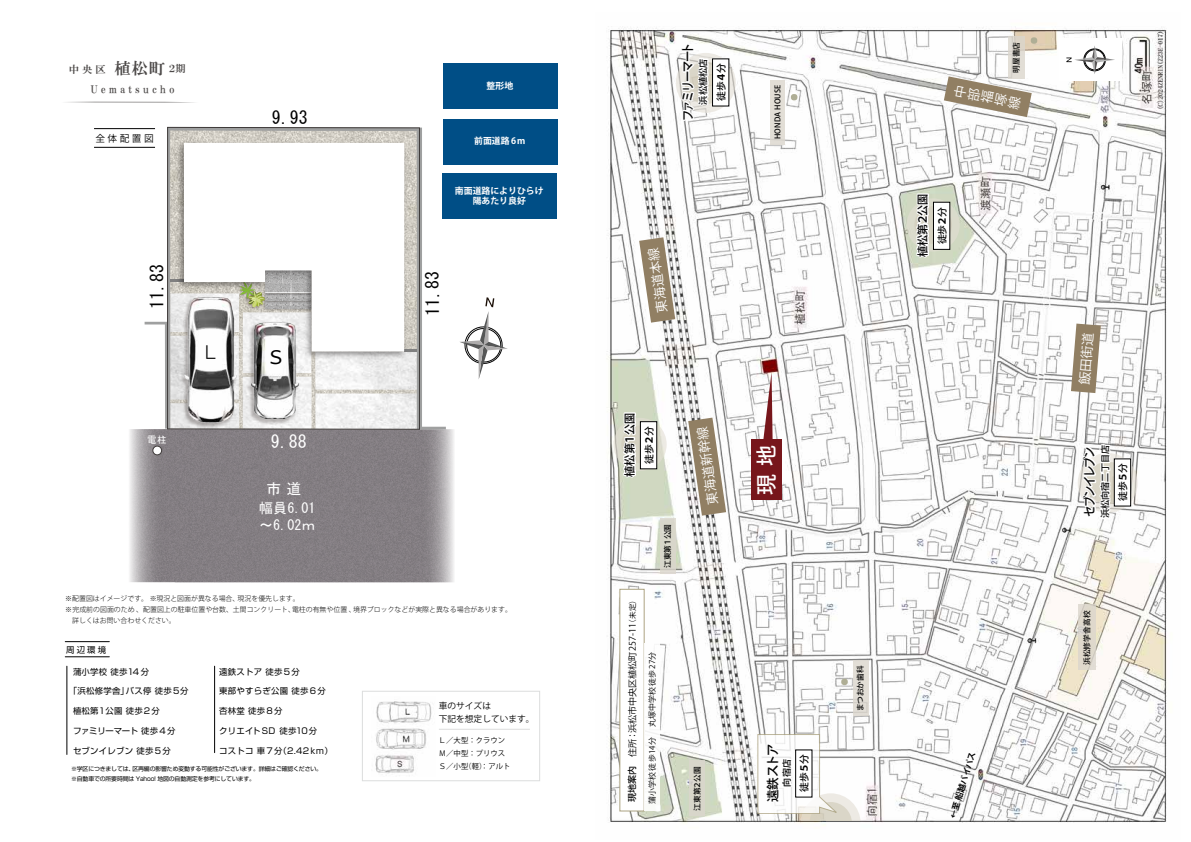
<style>
.page{position:relative;width:1191px;height:842px;background:#fff}
.page>*{position:absolute;margin:0;border:0;box-sizing:border-box;transform-origin:0 0}
.t1{font:25.1px "Koz Go Pr 6 N";color:#000;scale:.94 1}
.t2{font:500 20.9px "Koz Go Pro";color:#fff}
.t3{font:17.8px "MS Gothic";color:#000}
.t4{font:17.8px "MS Gothic";color:#fff}
.t5{font:17.8px "HG Gothic M";color:#000}
.t6{font:16.2px "HGP Mincho E";color:#4c4948}
.t7{font:14.8px "MS Gothic";color:#fff}
.t8{font:14px/16.8px "MS Gothic";color:#fff}
.t9{font:13px/13.7px "Koz Go Pro";color:#fff;text-align:justify}
.t10{font:500 12.5px "Koz Go Pro";letter-spacing:-.12em;color:#000;scale:.9 1}
.t11{font:500 12.5px "Koz Go Pro";letter-spacing:-.12em;color:#000}
.t12{font:500 11.1px "Koz Go Pro";color:#000}
.t13{font:10.4px "HGP Mincho E";letter-spacing:.31em;color:#4c4948}
.t14{font:10.3px "HGP Mincho E";color:#4c4948}
.t15{font:500 9.8px "Koz Go Pro";letter-spacing:-.02em;color:#000}
.t16{font:9.7px "Source Han Sans JP";letter-spacing:.25em;color:#000}
.t17{font:9.4px "MS Gothic";color:#fff}
.t18{font:9px "Koz Go Pr 6 N";color:#000}
.t19{font:500 9px "Koz Go Pro";letter-spacing:.02em;color:#000}
.t20{font:700 8.9px/10.2px "Koz Go Pr 6 N";color:#fff;text-align:center}
.t21{font:8.7px/12.4px "Koz Go Pro";color:#000}
.t22{font:8.4px "Shin Go Pro";letter-spacing:.03em;color:#000}
.t23{font:8.4px "Shin Go Pro";letter-spacing:-.03em;color:#000}
.t24{font:700 8.3px "Koz Go Pr 6 N";color:#000}
.t25{font:7.9px "Koz Go Pro";color:#000}
.t26{font:500 7.6px "Koz Go Pro";letter-spacing:.02em;color:#000}
.t27{font:7.4px/13.4px "Koz Go Pro";color:#000}
.t28{font:300 6.9px/10.9px "Koz Go Pro";color:#000}
.t29{font:5.9px/9.9px "Shin Go Pro";letter-spacing:-.03em;color:#000}
.s1{font-size:10.1px}
.s2{font-weight:700}
.s3{font-family:"Koz Go Pr 6 N"}
.s4{font-family:"Koz Go Pro";font-weight:500}
.s5{font-family:"Koz Go Pro"}
.s6{font-size:7.6px}
</style>
<div class="page">
<hr style="left:65px;top:641px;width:44px;height:1px;background:#000">
<hr style="left:65px;top:657px;width:44px;height:1px;background:#000">
<hr style="left:67px;top:666px;width:1px;height:88px;background:#000">
<hr style="left:94px;top:128px;width:61px;height:1px;background:#000">
<hr style="left:94px;top:147px;width:61px;height:1px;background:#000">
<svg style="left:66px;top:102px;width:129px;height:1px"></svg>
<hr style="left:214px;top:666px;width:1px;height:87px;background:#000">
<div style="left:442px;top:173px;width:114px;height:45px;background:#004e86"></div>
<div style="left:443px;top:63px;width:114px;height:46px;background:#004e86"></div>
<div style="left:443px;top:119px;width:114px;height:45px;background:#004e86"></div>
<img style="left:607px;top:27px;width:560px;height:799px">
<svg style="left:763px;top:372px;width:9px;height:67px"></svg>
<div style="left:750px;top:439px;width:31px;height:61px;background:#77161b"></div>
<svg style="left:1054px;top:27px;width:91px;height:85px"></svg>
<div style="left:620px;top:589px;width:24px;height:222px;background:#fff"></div>
<div style="left:619px;top:589px;width:25px;height:222px;border:1px solid #aca382"></div>
<svg style="left:1008px;top:36px;width:16px;height:40px"></svg>
<div style="left:1030px;top:37px;width:7px;height:7px;background:#afae95;border-radius:3px"></div>
<div style="left:853px;top:660px;width:15px;height:55px;background:#e2ded6"></div>
<div style="left:660px;top:518px;width:15px;height:55px;background:#dbd6cd"></div>
<div style="left:689px;top:761px;width:16px;height:55px;background:#dbd6cd"></div>
<div style="left:1078px;top:605px;width:17px;height:65px;background:#dbd6cd"></div>
<svg style="left:841px;top:679px;width:6px;height:6px"></svg>
<div style="left:770px;top:80px;width:15px;height:64px;background:#e2ded6"></div>
<svg style="left:791px;top:94px;width:6px;height:6px"></svg>
<svg style="left:676px;top:53px;width:60px;height:60px"></svg>
<div style="left:684px;top:62px;width:43px;height:42px;background:#dad6c8;border-radius:50%"></div>
<svg style="left:679px;top:41px;width:32px;height:82px"></svg>
<svg style="left:1077px;top:453px;width:60px;height:60px"></svg>
<div style="left:1086px;top:462px;width:42px;height:42px;background:#afaa9b;border-radius:50%"></div>
<svg style="left:1079px;top:443px;width:34px;height:79px"></svg>
<svg style="left:757px;top:734px;width:103px;height:86px"></svg>
<svg style="left:906px;top:198px;width:53px;height:54px"></svg>
<svg style="left:914px;top:206px;width:38px;height:38px"></svg>
<svg style="left:907px;top:191px;width:24px;height:68px"></svg>
<svg style="left:613px;top:418px;width:53px;height:53px"></svg>
<svg style="left:621px;top:426px;width:38px;height:37px"></svg>
<svg style="left:614px;top:410px;width:24px;height:69px"></svg>
<div style="left:712px;top:59px;width:17px;height:47px;background:#fff"></div>
<div style="left:712px;top:59px;width:17px;height:47px;border:1px solid #000"></div>
<div style="left:1114px;top:459px;width:16px;height:47px;background:#fff"></div>
<div style="left:1114px;top:459px;width:17px;height:47px;border:1px solid #000"></div>
<div style="left:795px;top:750px;width:17px;height:47px;background:#fff"></div>
<div style="left:795px;top:750px;width:17px;height:47px;border:1px solid #000"></div>
<div style="left:933px;top:202px;width:16px;height:47px;background:#fff"></div>
<div style="left:933px;top:202px;width:17px;height:48px;border:1px solid #000"></div>
<div style="left:640px;top:422px;width:17px;height:47px;background:#fff"></div>
<div style="left:640px;top:421px;width:17px;height:48px;border:1px solid #000"></div>
<svg style="left:944px;top:76px;width:87px;height:41px"></svg>
<svg style="left:688px;top:418px;width:38px;height:98px"></svg>
<svg style="left:639px;top:237px;width:36px;height:86px"></svg>
<svg style="left:1071px;top:324px;width:29px;height:69px"></svg>
<svg style="left:460px;top:297px;width:48px;height:82px"></svg>
<div style="left:362px;top:691px;width:178px;height:90px;border:1px solid #dcdddd"></div>
<img style="left:375px;top:701px;width:57px;height:73px">
<hr style="left:439px;top:729px;width:91px;height:1px;background:#dcdddd">
<div style="left:644px;top:643px;width:16px;height:168px;background:#fff"></div>
<div style="left:160px;top:429px;width:262px;height:154px;background:#837e82"></div>
<svg style="left:422px;top:429px;width:32px;height:154px"></svg>
<svg style="left:129px;top:429px;width:31px;height:154px"></svg>
<svg style="left:145px;top:322px;width:22px;height:107px"></svg>
<svg style="left:420px;top:128px;width:26px;height:301px"></svg>
<svg style="left:167px;top:126px;width:253px;height:304px"></svg>
<div style="left:153px;top:446px;width:9px;height:9px;background:#fff;border-radius:50%"></div>
<div style="left:153px;top:446px;width:9px;height:9px;border:1px solid #3e3a39;border-radius:50%"></div>
<img style="left:174px;top:138px;width:235px;height:224px">
<svg style="left:184px;top:143px;width:220px;height:209px"></svg>
<img style="left:243px;top:316px;width:62px;height:116px">
<img style="left:250px;top:317px;width:53px;height:108px">
<h3 class="t6" style="left:114px;top:60px;width:73px">植松町<span class="s1">２期</span></h3>
<h3 class="t13" style="left:91px;top:84px;width:86px">Uematsucho</h3>
<h3 class="t14" style="left:69px;top:64px;width:38px">中央区</h3>
<h3 class="t16" style="left:95px;top:132px;width:60px">全体配置図</h3>
<h3 class="t3" style="left:272px;top:108px;width:37px">9.93</h3>
<h3 class="t3" style="left:148px;top:309px;width:46px;rotate:-90deg">11.83</h3>
<h3 class="t17" style="left:147px;top:435px;width:21px">電柱</h3>
<h3 class="t5" style="left:202px;top:344px;width:19px">Ｌ</h3>
<h1 class="t1" style="left:264px;top:341px;width:27px">ｓ</h1>
<h3 class="t4" style="left:271px;top:433px;width:37px">9.88</h3>
<h3 class="t7" style="left:266px;top:481px;width:36px">市道</h3>
<h3 class="t8" style="left:259px;top:499px;width:58px">幅員6.01～6.02ｍ</h3>
<p class="t20" style="left:486px;top:80px;width:28px">整形地</p>
<p class="t20" style="left:474px;top:135px;width:53px">前面道路 6ｍ</p>
<p class="t20" style="left:455px;top:185px;width:90px">南面道路によりひらけ陽あたり良好</p>
<h3 class="t3" style="left:424px;top:316px;width:46px;rotate:-90deg">11.83</h3>
<p class="t28" style="left:65px;top:593px;width:448px">※配置図はイメージです。 ※現況と図面が異なる場合、現況を優先します。<br>※完成前の図面のため 、配置図上の駐車位置や台数、土間コンクリート、電柱の有無や位置 、境界ブロックなどが実際と異なる場合があります。　詳しくはお問い合わせください。</p>
<p class="t22" style="left:66px;top:642px;width:41px">周辺環境</p>
<p class="t22" style="left:73px;top:665px;width:78px">蒲小学校 徒歩14 分</p>
<p class="t22" style="left:69px;top:684px;width:121px">「浜松修学舎」バス停 徒歩５分</p>
<p class="t22" style="left:73px;top:704px;width:88px">植松第１公園 徒歩２分</p>
<p class="t23" style="left:73px;top:724px;width:104px">ファミリーマート 徒歩４分</p>
<p class="t22" style="left:73px;top:743px;width:99px">セブンイレブン 徒歩５分</p>
<p class="t22" style="left:219px;top:665px;width:82px">遠鉄ストア 徒歩５分</p>
<p class="t22" style="left:219px;top:684px;width:108px">東部やすらぎ公園 徒歩６分</p>
<p class="t22" style="left:219px;top:704px;width:65px">杏林堂 徒歩８分</p>
<p class="t22" style="left:219px;top:724px;width:99px">クリエイトＳＤ 徒歩10分</p>
<p class="t22" style="left:219px;top:743px;width:115px">コストコ 車７分（2.42ｋｍ）</p>
<p class="t21" style="left:439px;top:700px;width:97px">車のサイズは<br>下記を想定しています。</p>
<p class="t27" style="left:439px;top:733px;width:73px">Ｌ／大型：クラウン<br>Ｍ／中型：プリウス<br>Ｓ／小型（軽）：アルト</p>
<p class="t29" style="left:71px;top:763px;width:252px">※学区につきましては、区再編の影響ため変動する可能性がございます。詳細はご確認ください。※自動車での所要時間は Yahoo! 地図の自動測定を参考にしています。</p>
<h3 class="t10" style="left:680px;top:121px;width:89px;rotate:-90deg">ファミリーマート</h3>
<h3 class="t19" style="left:697px;top:105px;width:47px;rotate:-90deg">浜松植松店</h3>
<h3 class="t15" style="left:715px;top:101px;width:39px;rotate:-90deg">徒歩<span class="s2">４</span>分</h3>
<p class="t26" style="left:772px;top:139px;width:56px;rotate:-90deg">HONDA HOUSE</p>
<h3 class="t9" style="left:656px;top:314px;width:67px;rotate:-98deg">東海道本線</h3>
<h3 class="t12" style="left:622px;top:477px;width:65px;rotate:-90deg">植松第<span class="s3">１</span>公園</h3>
<h3 class="t15" style="left:643px;top:464px;width:39px;rotate:-90deg">徒歩<span class="s2">２</span>分</h3>
<p class="t26" style="left:663px;top:568px;width:46px;rotate:-90deg">江東第１公園</p>
<h3 class="t18" style="left:627px;top:802px;width:208px;rotate:-90deg"><span class="s4">現地案内</span> <span class="s5">住所：</span>浜松市中央区植松町257-1 <span class="s6">（</span>1 <span class="s6">未定）</span></h3>
<p class="t25" style="left:647px;top:804px;width:154px;rotate:-90deg">蒲小学校 徒歩14分　 丸塚中学校 徒歩27分</p>
<h3 class="t9" style="left:706px;top:506px;width:81px;rotate:-98deg">東海道新幹線</h3>
<p class="t26" style="left:692px;top:811px;width:46px;rotate:-90deg">江東第２公園</p>
<h2 class="t2" style="left:753px;top:495px;width:51px;rotate:-90deg">現地</h2>
<h3 class="t11" style="left:764px;top:802px;width:61px;rotate:-90deg">遠鉄ストア</h3>
<h3 class="t19" style="left:781px;top:786px;width:29px;rotate:-90deg">向宿店</h3>
<h3 class="t15" style="left:798px;top:792px;width:39px;rotate:-90deg">徒歩<span class="s2">５</span>分</h3>
<p class="t26" style="left:855px;top:711px;width:48px;rotate:-90deg">まつおか歯科</p>
<p class="t26" style="left:1011px;top:73px;width:33px;rotate:-90deg">明屋書店</p>
<h3 class="t9" style="left:952px;top:97px;width:8px;rotate:-79deg">中部福塚線</h3>
<h3 class="t12" style="left:915px;top:257px;width:64px;rotate:-90deg">植松第<span class="s3">２</span>公園</h3>
<h3 class="t15" style="left:936px;top:244px;width:39px;rotate:-90deg">徒歩<span class="s2">２</span>分</h3>
<p class="t24" style="left:948px;top:817px;width:70px;rotate:-73deg">←至 船越バイパス</p>
<h3 class="t9" style="left:1077px;top:384px;width:54px;rotate:-85deg">飯田街道</h3>
<h3 class="t10" style="left:1081px;top:517px;width:80px;rotate:-90deg">セブンイレブン</h3>
<h3 class="t19" style="left:1099px;top:518px;width:75px;rotate:-90deg">浜松向宿二丁目店</h3>
<h3 class="t15" style="left:1116px;top:501px;width:39px;rotate:-90deg">徒歩<span class="s2">５</span>分</h3>
<p class="t26" style="left:1082px;top:665px;width:56px;rotate:-90deg">浜松修学舎高校</p>
</div>
